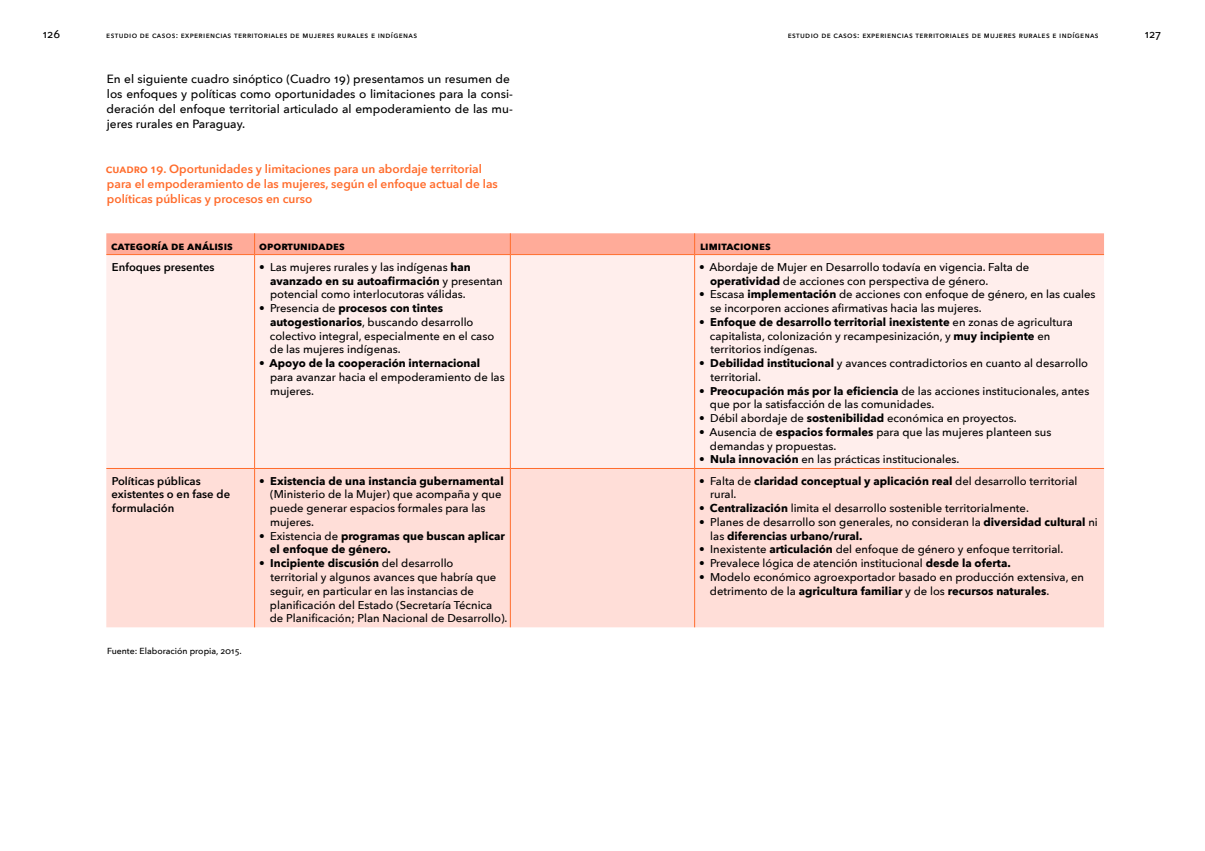
<style>
.page{position:relative;width:1205px;height:851px;background:#fff}
.page>*{position:absolute;margin:0;border:0;box-sizing:border-box;transform-origin:0 0}
.t1{font:500 11.88px/15px "Avenir Next";color:#000}
.t2{font:600 11.88px/15px "Avenir Next";color:#ff6c2c}
.t3{font:500 11.25px/13.8px "Avenir Next";color:#000}
.t4{font:700 11.25px/13.8px "Avenir Next";color:#000}
.t5{font:600 11.25px/13.8px "Avenir Next";color:#000}
.t6{font:700 11.25px "Avenir Next";letter-spacing:.035em;color:#000}
.t7{font:700 11.25px "Avenir Next";letter-spacing:.05em;color:#000}
.t8{font:500 8.75px "Avenir Next";color:#000}
.t9{font:500 8.12px "Avenir Next";letter-spacing:.045em;color:#000}
.s1{font-weight:700}
.s2{font-weight:500}
</style>
<div class="page">
<div style="left:106px;top:255px;width:998px;height:213px;background:#ffeeec"></div>
<div style="left:106px;top:469px;width:998px;height:158px;background:#ffded8"></div>
<div style="left:106px;top:233px;width:998px;height:21px;background:#ffab99"></div>
<hr style="left:106px;top:254px;width:149px;height:1px;background:#ff6c2c">
<hr style="left:255px;top:254px;width:255px;height:1px;background:#ff6c2c">
<hr style="left:254px;top:255px;width:1px;height:213px;background:#ff6c2c">
<hr style="left:510px;top:254px;width:184px;height:1px;background:#ff6c2c">
<hr style="left:510px;top:255px;width:1px;height:213px;background:#ff6c2c">
<hr style="left:694px;top:254px;width:410px;height:1px;background:#ff6c2c">
<hr style="left:694px;top:255px;width:1px;height:213px;background:#ff6c2c">
<hr style="left:106px;top:468px;width:149px;height:1px;background:#ff6c2c">
<hr style="left:255px;top:468px;width:255px;height:1px;background:#ff6c2c">
<hr style="left:254px;top:468px;width:1px;height:159px;background:#ff6c2c">
<hr style="left:510px;top:468px;width:184px;height:1px;background:#ff6c2c">
<hr style="left:510px;top:468px;width:1px;height:159px;background:#ff6c2c">
<hr style="left:694px;top:468px;width:410px;height:1px;background:#ff6c2c">
<hr style="left:694px;top:468px;width:1px;height:159px;background:#ff6c2c">
<p class="t3" style="left:43px;top:27px;width:19px">126</p>
<p class="t3" style="left:1144px;top:27px;width:18px">127</p>
<p class="t1" style="left:107px;top:71px;width:408px">En el siguiente cuadro sinóptico (Cuadro 19) presentamos un resumen de los enfoques y políticas como oportunidades o limitaciones para la consi&shy;deración del enfoque territorial articulado al empoderamiento de las mu&shy;jeres rurales en Paraguay.</p>
<p class="t2" style="left:106px;top:161px;width:8px">Cuad</p>
<p class="t9" style="left:106px;top:28px;width:312px">Estudio de casos: expe riencias territoriales de m uje res rurales e indígenas</p>
<p class="t9" style="left:788px;top:28px;width:312px">Estudio de casos: expe riencias territoriales de m uje res rurales e indígenas</p>
<p class="t2" style="left:107px;top:161px;width:392px;text-indent:27px">ro 19. Oportunidades y limitaciones para un abordaje territorial para el empoderamiento de las mujeres, según el enfoque actual de las políticas públicas y procesos en curso</p>
<p class="t7" style="left:111px;top:236px;width:123px">Categoría de análisis</p>
<p class="t6" style="left:259px;top:236px;width:87px">Oportunidades</p>
<p class="t6" style="left:700px;top:236px;width:72px">Limitaciones</p>
<p class="t5" style="left:112px;top:260px;width:104px">Enfoques presentes</p>
<p class="t3" style="left:270px;top:259px;width:234px;text-indent:-11px">• Las mujeres rurales y las indígenas <span class="s1">han avanzado en su autoafirmación</span> y presentan potencial como interlocutoras válidas.</p>
<p class="t3" style="left:270px;top:301px;width:226px;text-indent:-11px">• Presencia de <span class="s1">procesos con tintes autogestionarios</span>, buscando desarrollo colectivo integral, especialmente en el caso de las mujeres indígenas.</p>
<p class="t4" style="left:259px;top:356px;width:223px">• Apoyo de la cooperación internacional</p>
<p class="t3" style="left:270px;top:369px;width:236px">para avanzar hacia el empoderamiento de las mujeres.</p>
<p class="t3" style="left:710px;top:259px;width:321px;text-indent:-11px">• Abordaje de Mujer en Desarrollo todavía en vigencia. Falta de <span class="s1">operatividad</span> de acciones con perspectiva de género.</p>
<p class="t3" style="left:710px;top:287px;width:387px;text-indent:-11px">• Escasa <span class="s1">implementación</span> de acciones con enfoque de género, en las cuales se incorporen acciones afirmativas hacia las mujeres.</p>
<p class="t3" style="left:710px;top:314px;width:364px;text-indent:-11px"><span class="s1">• Enfoque de desarrollo territorial inexistente</span> en zonas de agricultura capitalista, colonización y recampesinización, y <span class="s1">muy incipiente</span> en territorios indígenas.</p>
<p class="t3" style="left:710px;top:356px;width:379px;text-indent:-11px"><span class="s1">• Debilidad institucional</span> y avances contradictorios en cuanto al desarrollo territorial.</p>
<p class="t3" style="left:710px;top:383px;width:381px;text-indent:-11px"><span class="s1">• Preocupación más por la eficiencia</span> de las acciones institucionales, antes que por la satisfacción de las comunidades.</p>
<p class="t3" style="left:699px;top:411px;width:319px">• Débil abordaje de <span class="s1">sostenibilidad</span> económica en proyectos.</p>
<p class="t3" style="left:710px;top:424px;width:343px;text-indent:-11px">• Ausencia de <span class="s1">espacios formales</span> para que las mujeres planteen sus demandas y propuestas.</p>
<p class="t3" style="left:699px;top:452px;width:262px"><span class="s1">• Nula innovación</span> en las prácticas institucionales.</p>
<p class="t5" style="left:112px;top:473px;width:120px">Políticas públicas existentes o en fase de formulación</p>
<p class="t4" style="left:259px;top:473px;width:246px">• Existencia de una instancia gubernamental</p>
<p class="t3" style="left:270px;top:487px;width:233px">(Ministerio de la Mujer) que acompaña y que puede generar espacios formales para las mujeres.</p>
<p class="t4" style="left:270px;top:528px;width:236px;text-indent:-11px"><span class="s2">• Existencia de</span> programas que buscan aplicar el enfoque de género.</p>
<p class="t3" style="left:270px;top:556px;width:239px;text-indent:-11px"><span class="s1">• Incipiente discusión</span> del desarrollo<br>territorial y algunos avances que habría que seguir, en particular en las instancias de planificación del Estado (Secretaría Técnica de Planificación; Plan Nacional de Desarrollo).</p>
<p class="t8" style="left:107px;top:643px;width:136px">Fuente: Elaboración propia, 2015.</p>
<p class="t3" style="left:710px;top:473px;width:369px;text-indent:-11px">• Falta de <span class="s1">claridad conceptual y aplicación real</span> del desarrollo territorial rural.</p>
<p class="t3" style="left:699px;top:501px;width:331px"><span class="s1">• Centralización</span> limita el desarrollo sostenible territorialmente.</p>
<p class="t3" style="left:710px;top:514px;width:389px;text-indent:-11px">• Planes de desarrollo son generales, no consideran la <span class="s1">diversidad cultural</span> ni las <span class="s1">diferencias urbano/rural.</span></p>
<p class="t3" style="left:699px;top:542px;width:366px">• Inexistente <span class="s1">articulación</span> del enfoque de género y enfoque territorial.</p>
<p class="t3" style="left:699px;top:556px;width:313px">• Prevalece lógica de atención institucional <span class="s1">desde la oferta.</span></p>
<p class="t3" style="left:710px;top:569px;width:376px;text-indent:-11px">• Modelo económico agroexportador basado en producción extensiva, en detrimento de la <span class="s1">agricultura familiar</span> y de los <span class="s1">recursos naturales</span>.</p>
</div>
